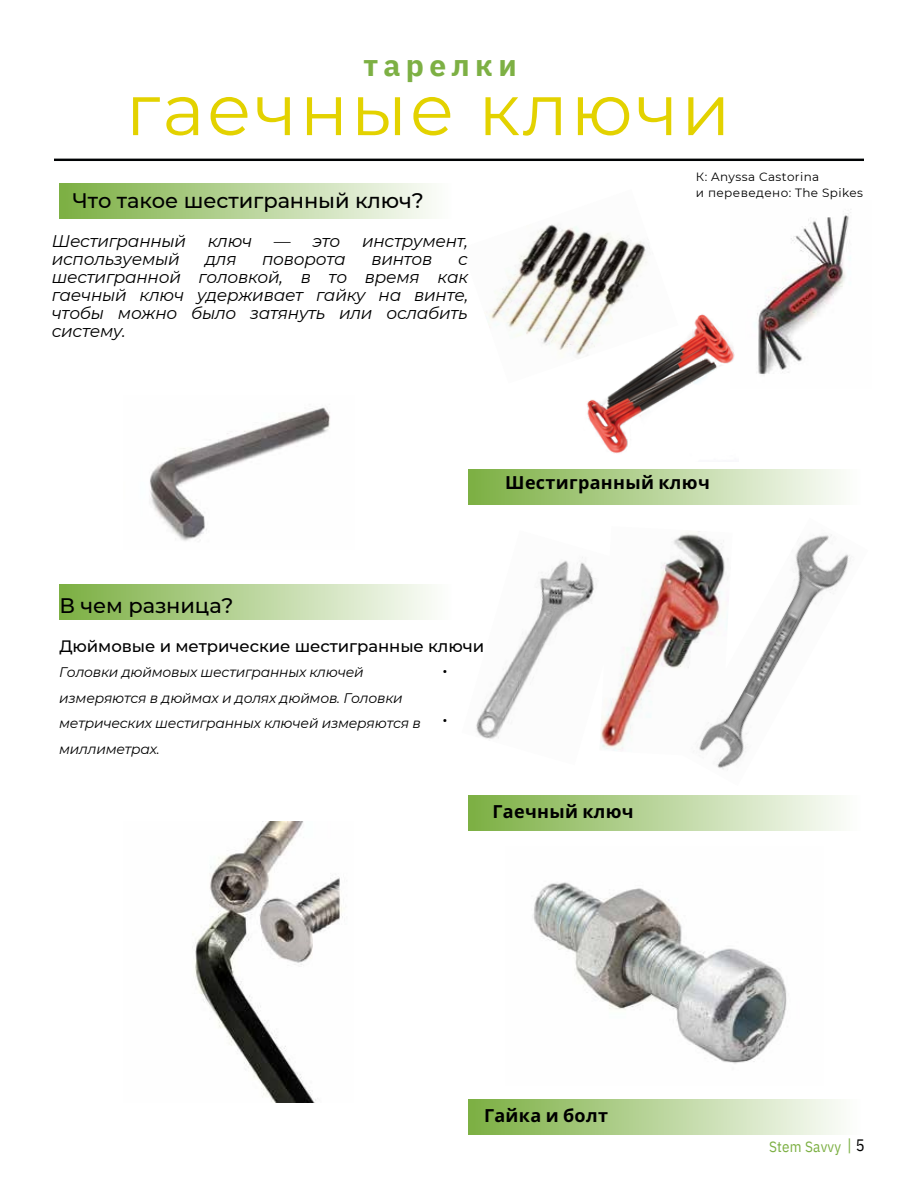
<style>
.page{position:relative;width:918px;height:1188px;background:#fff}
.page>*{position:absolute;margin:0;border:0;box-sizing:border-box;transform-origin:0 0}
.t1{font:72px "Montserrat";letter-spacing:.035em;color:#e3d200}
.t2{font:700 30px "IBM Plex Sans";letter-spacing:.18em;color:#7db044}
.t3{font:500 21px "Montserrat";letter-spacing:-.005em;color:#000}
.t4{font:19.5px "Montserrat";color:#000}
.t5{font:700 18px "Noto Sans";letter-spacing:.02em;color:#000}
.t6{font:italic 16.95px/18px "Montserrat";letter-spacing:-.015em;color:#000;text-align:justify}
.t7{font:500 16.5px "Montserrat";letter-spacing:-.005em;color:#000}
.t8{font:15px "IBM Plex Sans Cond";letter-spacing:.015em;color:#7db044}
.t9{font:italic 13.8px/25.8px "Montserrat";letter-spacing:-.015em;color:#000}
.t10{font:12px/16px "Montserrat";letter-spacing:.03em;color:#000}
.s1{font-size:16.5px}
.s2{font-size:16.5px;color:#000}
</style>
<div class="page">
<img style="left:476px;top:557px;width:121px;height:182px">
<img style="left:600px;top:537px;width:79px;height:214px">
<div style="left:59px;top:183px;width:393px;height:35px;background:linear-gradient(to right,#7baf42,#fefefd)"></div>
<div style="left:59px;top:585px;width:393px;height:34px;background:linear-gradient(to right,#7baf42,#fefefd)"></div>
<img style="left:757px;top:211px;width:94px;height:164px">
<img style="left:532px;top:882px;width:255px;height:182px">
<hr style="left:54px;top:159px;width:810px;height:2px;background:#010304">
<div style="left:468px;top:470px;width:393px;height:34px;background:linear-gradient(to right,#7baf42,#fefefe)"></div>
<div style="left:468px;top:1099px;width:393px;height:35px;background:linear-gradient(to right,#7baf42,#fefefe)"></div>
<img style="left:195px;top:821px;width:148px;height:281px">
<img style="left:587px;top:314px;width:148px;height:140px">
<img style="left:486px;top:224px;width:192px;height:160px">
<img style="left:150px;top:407px;width:180px;height:134px">
<div style="left:468px;top:795px;width:393px;height:35px;background:linear-gradient(to right,#7baf42,#fefefe)"></div>
<img style="left:679px;top:531px;width:172px;height:239px">
<h2 class="t2" style="left:363px;top:45px;width:155px">тарелки</h2>
<h1 class="t1" style="left:126px;top:65px;width:606px">гаечные ключи</h1>
<p class="t10" style="left:696px;top:168px;width:169px">К: Anyssa Castorina<br>и переведено: The Spikes</p>
<p class="t3" style="left:73px;top:188px;width:353px">Что такое шестигранный ключ?</p>
<p class="t6" style="left:52px;top:232px;width:136px">Шестигранный</p>
<p class="t6" style="left:208px;top:232px;width:46px">ключ</p>
<p class="t6" style="left:274px;top:232px;width:68px">— это</p>
<p class="t6" style="left:362px;top:232px;width:107px">инструмент,</p>
<p class="t6" style="left:52px;top:250px;width:129px">используемый</p>
<p class="t6" style="left:205px;top:250px;width:33px">для</p>
<p class="t6" style="left:262px;top:250px;width:85px">поворота</p>
<p class="t6" style="left:371px;top:250px;width:63px">винтов</p>
<p class="t6" style="left:52px;top:250px;width:418px;text-indent:406px">с шестигранной головкой, в то время как гаечный ключ удерживает гайку на винте, чтобы можно было затянуть или ослабить систему.</p>
<p class="t5" style="left:505px;top:470px;width:206px">Шестигранный ключ</p>
<p class="t3" style="left:59px;top:593px;width:176px">В чем разница?</p>
<p class="t7" style="left:59px;top:636px;width:426px">Дюймовые и метрические шестигранные ключи</p>
<p class="t9" style="left:59px;top:659px;width:363px">Головки дюймовых шестигранных ключей измеряются в дюймах и долях дюймов. Головки метрических шестигранных ключей измеряются в миллиметрах.</p>
<p class="t4" style="left:442px;top:658px;width:7px">•</p>
<p class="t4" style="left:442px;top:707px;width:7px">•</p>
<p class="t5" style="left:492px;top:799px;width:143px">Гаечный ключ</p>
<p class="t5" style="left:484px;top:1103px;width:126px">Гайка и болт</p>
<p class="t8" style="left:769px;top:1137px;width:97px">Stem Savvy <span class="s1">|</span> <span class="s2">5</span></p>
</div>
